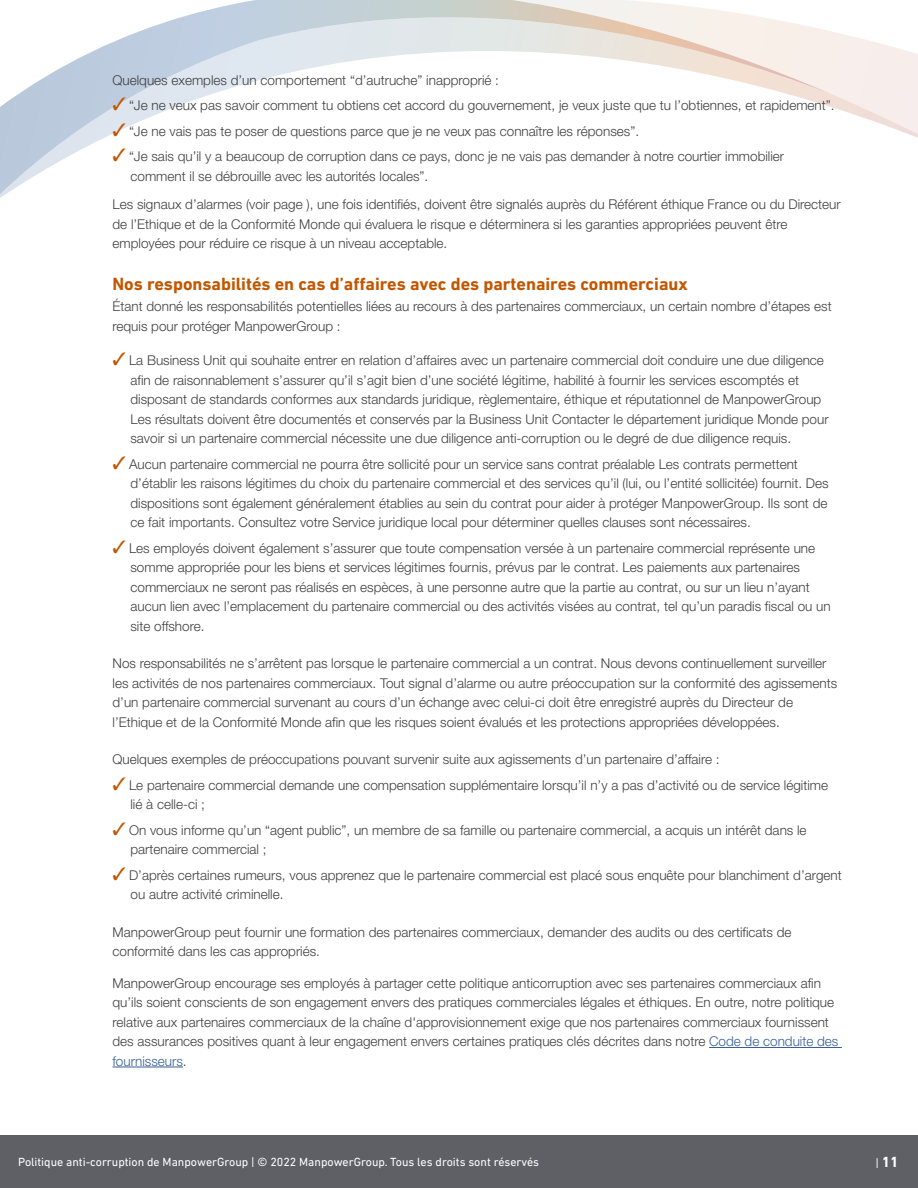
<style>
.page{position:relative;width:918px;height:1188px;background:#fff}
.page>*{position:absolute;margin:0;border:0;box-sizing:border-box;transform-origin:0 0}
.t1{font:700 18px "DIN Next LT Pro";color:#c25700}
.t2{font:700 15px "DIN Next LT Pro";color:#fff}
.t3{font:300 13.5px/19.5px "Helvetica Neue LT Std";color:#404040}
.t4{font:12px "DIN Next LT Pro";color:#fff}
.s1{color:#c25700}
.s2{color:#386097}
.s3{font-weight:400;font-size:12px}
</style>
<div class="page">
<svg style="left:0;top:0;width:498px;height:198px"></svg>
<svg style="left:498px;top:0;width:420px;height:138px"></svg>
<div style="left:0;top:1136px;width:918px;height:52px;background:#5e6066"></div>
<hr style="left:709px;top:1047px;width:133px;height:1px;background:#386097">
<hr style="left:112px;top:1067px;width:71px;height:1px;background:#386097">
<p class="t3" style="left:112px;top:70px;width:388px">Quelques exemples d’un comportement “d’autruche” inapproprié :</p>
<p class="t3" style="left:112px;top:95px;width:724px"><span class="s1">✓</span> “Je ne veux pas savoir comment tu obtiens cet accord du gouvernement, je veux juste que tu l’obtiennes, et rapidement”.</p>
<p class="t3" style="left:112px;top:121px;width:528px"><span class="s1">✓</span> “Je ne vais pas te poser de questions parce que je ne veux pas connaître les réponses”.</p>
<p class="t3" style="left:130px;top:146px;width:655px;text-indent:-18px"><span class="s1">✓</span> “Je sais qu’il y a beaucoup de corruption dans ce pays, donc je ne vais pas demander à notre courtier immobilier comment il se débrouille avec les autorités locales”.</p>
<p class="t3" style="left:113px;top:194px;width:730px">Les signaux d’alarmes (voir page ), une fois identifiés, doivent être signalés auprès du Référent éthique France ou du Directeur de l’Ethique et de la Conformité Monde qui évaluera le risque e déterminera si les garanties appropriées peuvent être employées pour réduire ce risque à un niveau acceptable.</p>
<h1 class="t1" style="left:112px;top:273px;width:577px">Nos responsabilités en cas d’affaires avec des partenaires commerciaux</h1>
<p class="t3" style="left:112px;top:296px;width:721px">Étant donné les responsabilités potentielles liées au recours à des partenaires commerciaux, un certain nombre d’étapes est requis pour protéger ManpowerGroup :</p>
<p class="t3" style="left:130px;top:350px;width:700px;text-indent:-18px"><span class="s1">✓</span> La Business Unit qui souhaite entrer en relation d’affaires avec un partenaire commercial doit conduire une due diligence afin de raisonnablement s’assurer qu’il s’agit bien d’une société légitime, habilité à fournir les services escomptés et disposant de standards conformes aux standards juridique, règlementaire, éthique et réputationnel de ManpowerGroup Les résultats doivent être documentés et conservés par la Business Unit Contacter le département juridique Monde pour savoir si un partenaire commercial nécessite une due diligence anti-corruption ou le degré de due diligence requis.</p>
<p class="t3" style="left:130px;top:454px;width:700px;text-indent:-18px"><span class="s1">✓</span> Aucun partenaire commercial ne pourra être sollicité pour un service sans contrat préalable Les contrats permettent d’établir les raisons légitimes du choix du partenaire commercial et des services qu’il (lui, ou l’entité sollicitée) fournit. Des dispositions sont également généralement établies au sein du contrat pour aider à protéger ManpowerGroup. Ils sont de ce fait importants. Consultez votre Service juridique local pour déterminer quelles clauses sont nécessaires.</p>
<p class="t3" style="left:130px;top:538px;width:702px;text-indent:-18px"><span class="s1">✓</span> Les employés doivent également s’assurer que toute compensation versée à un partenaire commercial représente une somme appropriée pour les biens et services légitimes fournis, prévus par le contrat. Les paiements aux partenaires commerciaux ne seront pas réalisés en espèces, à une personne autre que la partie au contrat, ou sur un lieu n’ayant aucun lien avec l’emplacement du partenaire commercial ou des activités visées au contrat, tel qu’un paradis fiscal ou un site offshore.</p>
<p class="t3" style="left:113px;top:653px;width:726px">Nos responsabilités ne s’arrêtent pas lorsque le partenaire commercial a un contrat. Nous devons continuellement surveiller les activités de nos partenaires commerciaux. Tout signal d’alarme ou autre préoccupation sur la conformité des agissements d’un partenaire commercial survenant au cours d’un échange avec celui-ci doit être enregistré auprès du Directeur de l’Ethique et de la Conformité Monde afin que les risques soient évalués et les protections appropriées développées.</p>
<p class="t3" style="left:113px;top:749px;width:609px">Quelques exemples de préoccupations pouvant survenir suite aux agissements d’un partenaire d’affaire :</p>
<p class="t3" style="left:130px;top:775px;width:699px;text-indent:-18px"><span class="s1">✓</span> Le partenaire commercial demande une compensation supplémentaire lorsqu’il n’y a pas d’activité ou de service légitime lié à celle-ci ;</p>
<p class="t3" style="left:130px;top:820px;width:678px;text-indent:-18px"><span class="s1">✓</span> On vous informe qu’un “agent public”, un membre de sa famille ou partenaire commercial, a acquis un intérêt dans le partenaire commercial ;</p>
<p class="t3" style="left:130px;top:865px;width:713px;text-indent:-18px"><span class="s1">✓</span> D’après certaines rumeurs, vous apprenez que le partenaire commercial est placé sous enquête pour blanchiment d’argent ou autre activité criminelle.</p>
<p class="t3" style="left:113px;top:922px;width:681px">ManpowerGroup peut fournir une formation des partenaires commerciaux, demander des audits ou des certificats de conformité dans les cas appropriés.</p>
<p class="t3" style="left:113px;top:973px;width:727px">ManpowerGroup encourage ses employés à partager cette politique anticorruption avec ses partenaires commerciaux afin qu’ils soient conscients de son engagement envers des pratiques commerciales légales et éthiques. En outre, notre politique relative aux partenaires commerciaux de la chaîne d'approvisionnement exige que nos partenaires commerciaux fournissent des assurances positives quant à leur engagement envers certaines pratiques clés décrites dans notre <span class="s2">Code de conduite des fournisseurs</span>.</p>
<p class="t4" style="left:18px;top:1155px;width:523px">Politique anti-corruption de ManpowerGroup | © 2022 ManpowerGroup. Tous les droits sont réservés</p>
<p class="t2" style="left:875px;top:1153px;width:25px"><span class="s3">|</span> 11</p>
</div>
